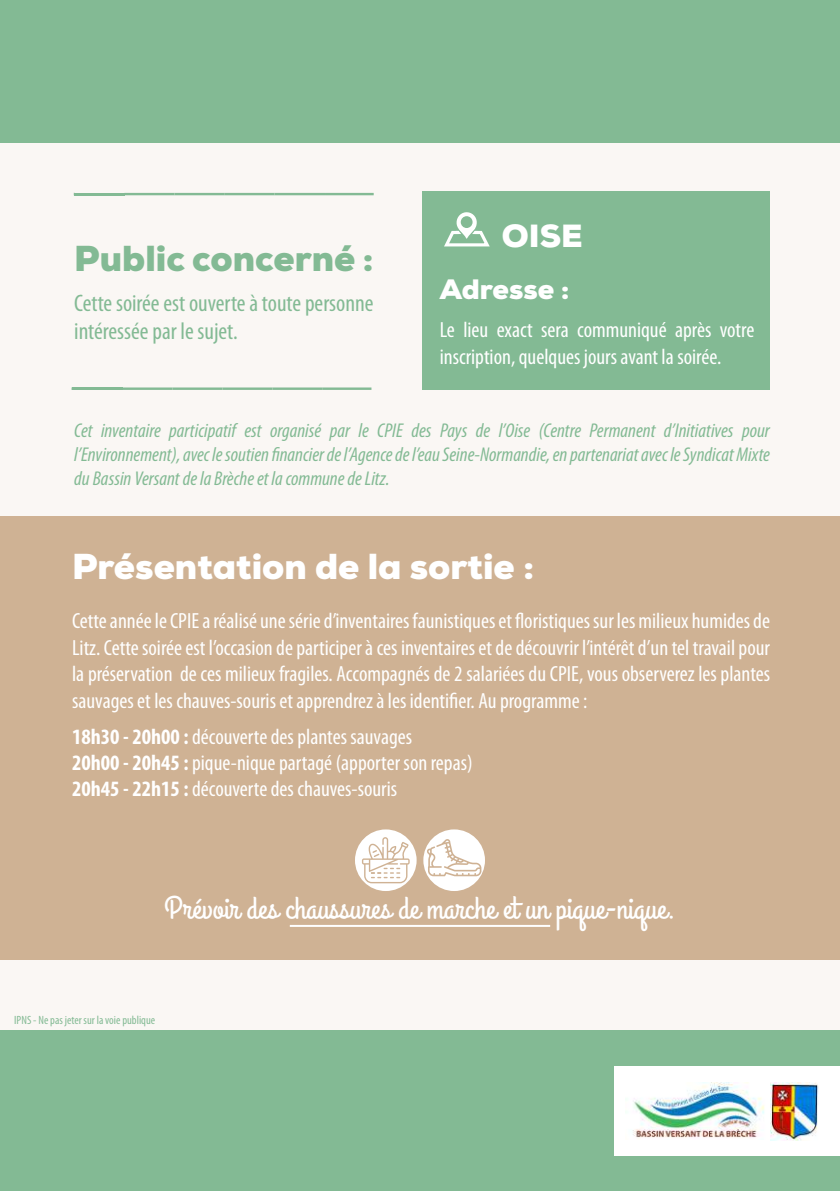
<style>
.page{position:relative;width:840px;height:1191px;background:#fff}
.page>*{position:absolute;margin:0;border:0;box-sizing:border-box;transform-origin:0 0}
.t1{font:900 36px "Nexa";color:#fff}
.t2{font:900 36px "Nexa";color:#83ba94}
.t3{font:32px "Grand Hotel";color:#fff}
.t4{font:900 32px "Nexa";color:#fff}
.t5{font:900 28px "Nexa";color:#fff}
.t6{font:condensed 24px/28px "Myriad Pro";color:#83ba94}
.t7{font:condensed 22px/26.4px "Myriad Pro";color:#fff}
.t8{font:italic condensed 20px/24px "Myriad Pro";color:#83ba94;text-align:justify}
.t9{font:condensed 12px "Myriad Pro";color:#83ba94}
.s1{font-weight:700}
</style>
<div class="page">
<div style="left:0;top:0;width:839px;height:1191px;background:#faf7f4"></div>
<div style="left:0;top:1030px;width:839px;height:161px;background:#83ba94"></div>
<div style="left:422px;top:192px;width:347px;height:198px;background:#83ba94"></div>
<div style="left:0;top:516px;width:839px;height:443px;background:#cfb294"></div>
<svg style="left:444px;top:212px;width:46px;height:35px"></svg>
<svg style="left:124px;top:193px;width:249px;height:2px"></svg>
<hr style="left:74px;top:193px;width:50px;height:2px;background:#83ba94">
<svg style="left:122px;top:387px;width:249px;height:3px"></svg>
<hr style="left:72px;top:387px;width:50px;height:3px;background:#83ba94">
<div style="left:0;top:0;width:839px;height:143px;background:#83ba94"></div>
<hr style="left:289px;top:925px;width:261px;height:2px;background:#fff">
<div style="left:355px;top:829px;width:61px;height:62px;background:#fff;border-radius:50%"></div>
<div style="left:423px;top:829px;width:61px;height:62px;background:#fff;border-radius:50%"></div>
<svg style="left:362px;top:837px;width:47px;height:46px"></svg>
<svg style="left:426px;top:839px;width:55px;height:37px"></svg>
<div style="left:614px;top:1066px;width:225px;height:90px;background:#fff"></div>
<img style="left:633px;top:1083px;width:132px;height:55px">
<img style="left:770px;top:1082px;width:49px;height:58px">
<h1 class="t2" style="left:74px;top:235px;width:301px">Public concerné :</h1>
<p class="t6" style="left:74px;top:288px;width:301px">Cette soirée est ouverte à toute personne intéressée par le sujet.</p>
<h2 class="t4" style="left:501px;top:215px;width:82px">OISE</h2>
<p class="t5" style="left:439px;top:271px;width:131px">Adresse :</p>
<p class="t7" style="left:439px;top:316px;width:316px">Le lieu exact sera communiqué après votre inscription, quelques jours avant la soirée.</p>
<p class="t8" style="left:74px;top:417px;width:696px">Cet inventaire participatif est organisé par le CPIE des Pays de l’Oise (Centre Permanent d’Initiatives pour l’Environnement), avec le soutien financier de l’Agence de l’eau Seine-Normandie, en partenariat avec le Syndicat Mixte du Bassin Versant de la Brèche et la commune de Litz.</p>
<h1 class="t1" style="left:72px;top:543px;width:463px">Présentation de la sortie :</h1>
<p class="t7" style="left:72px;top:607px;width:699px;text-align:justify">Cette année le CPIE a réalisé une série d’inventaires faunistiques et floristiques sur les milieux humides de Litz. Cette soirée est l’occasion de participer à ces inventaires et de découvrir l’intérêt d’un tel travail pour la préservation de ces milieux fragiles. Accompagnés de 2 salariées du CPIE, vous observerez les plantes sauvages et les chauves-souris et apprendrez à les identifier. Au programme :</p>
<p class="t7" style="left:72px;top:723px;width:402px"><span class="s1">18h30 - 20h00 :</span> découverte des plantes sauvages<br><span class="s1">20h00 - 20h45 :</span> pique-nique partagé (apporter son repas)<br><span class="s1">20h45 - 22h15 :</span> découverte des chauves-souris</p>
<h2 class="t3" style="left:164px;top:888px;width:512px">Prévoir des chaussures de marche et un pique-nique.</h2>
<p class="t9" style="left:14px;top:1012px;width:142px">IPNS - Ne pas jeter sur la voie publique</p>
</div>
